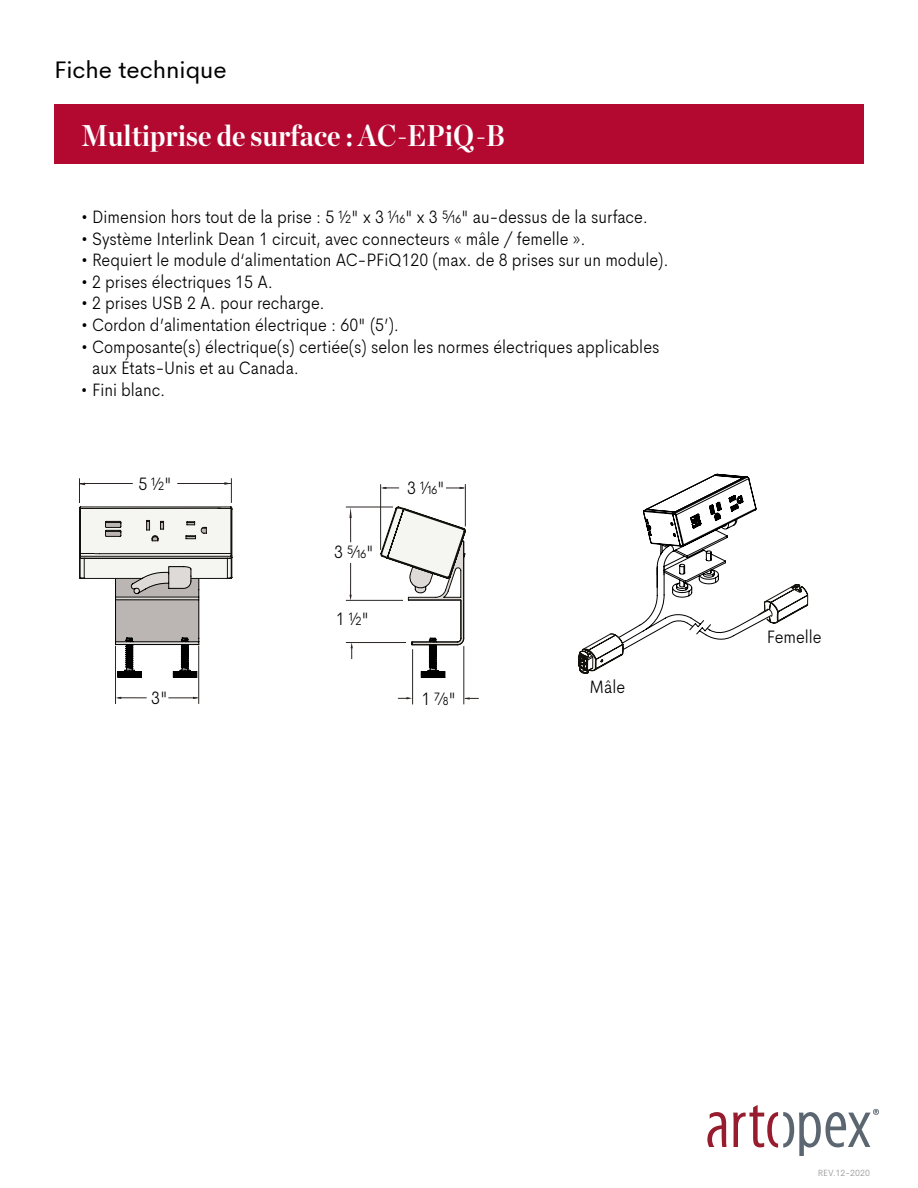
<style>
.page{position:relative;width:918px;height:1188px;background:#fff}
.page>*{position:absolute;margin:0;border:0;box-sizing:border-box;transform-origin:0 0}
.t1{font:700 30px "Chronicle Display";color:#fff;scale:.9 1}
.t2{font:24px "Cerebri Sans";color:#000}
.t3{font:300 18px/21.6px "Cerebri Sans";color:#000;scale:.9 1}
.t4{font:300 9px "Cerebri Sans";color:#929292}
</style>
<div class="page">
<svg style="left:707px;top:1112px;width:20px;height:35px"></svg>
<svg style="left:733px;top:1105px;width:146px;height:51px"></svg>
<svg style="left:578px;top:474px;width:230px;height:200px"></svg>
<hr style="left:115px;top:646px;width:1px;height:58px;background:#2a2522">
<hr style="left:198px;top:646px;width:1px;height:58px;background:#2a2522">
<svg style="left:168px;top:697px;width:31px;height:2px"></svg>
<svg style="left:116px;top:697px;width:31px;height:2px"></svg>
<hr style="left:380px;top:484px;width:1px;height:66px;background:#2a2522">
<hr style="left:465px;top:484px;width:1px;height:43px;background:#2a2522">
<hr style="left:412px;top:649px;width:1px;height:55px;background:#2a2522">
<hr style="left:464px;top:646px;width:1px;height:58px;background:#2a2522">
<svg style="left:446px;top:487px;width:19px;height:2px"></svg>
<svg style="left:381px;top:487px;width:18px;height:2px"></svg>
<svg style="left:464px;top:697px;width:15px;height:3px"></svg>
<svg style="left:398px;top:697px;width:14px;height:2px"></svg>
<svg style="left:79px;top:507px;width:387px;height:179px"></svg>
<svg style="left:115px;top:566px;width:84px;height:112px"></svg>
<svg style="left:186px;top:521px;width:21px;height:18px"></svg>
<svg style="left:78px;top:478px;width:7px;height:25px"></svg>
<svg style="left:224px;top:478px;width:8px;height:25px"></svg>
<hr style="left:177px;top:483px;width:54px;height:1px;background:#2a2522">
<hr style="left:79px;top:483px;width:54px;height:1px;background:#2a2522">
<hr style="left:346px;top:600px;width:57px;height:1px;background:#2a2522">
<hr style="left:346px;top:642px;width:60px;height:1px;background:#2a2522">
<hr style="left:346px;top:507px;width:47px;height:1px;background:#2a2522">
<svg style="left:351px;top:643px;width:2px;height:16px"></svg>
<svg style="left:349px;top:595px;width:3px;height:5px"></svg>
<hr style="left:350px;top:563px;width:1px;height:32px;background:#2a2522">
<svg style="left:349px;top:507px;width:3px;height:35px"></svg>
<div style="left:54px;top:105px;width:810px;height:59px;background:#b30931"></div>
<h2 class="t2" style="left:54px;top:51px;width:174px">Fiche technique</h2>
<h1 class="t1" style="left:81px;top:112px;width:473px">Multiprise de surface : AC-EPiQ-B</h1>
<p class="t3" style="left:81px;top:204px;width:631px">• Dimension hors tout de la prise : 5 1/2" x 3 1/16" x 3 5/16" au-dessus de la surface.</p>
<p class="t3" style="left:81px;top:226px;width:562px">• Système Interlink Dean 1 circuit, avec connecteurs « mâle / femelle ».</p>
<p class="t3" style="left:81px;top:248px;width:654px">• Requiert le module d‘alimentation AC-PFiQ120 (max. de 8 prises sur un module).</p>
<p class="t3" style="left:81px;top:269px;width:215px">• 2 prises électriques 15 A.</p>
<p class="t3" style="left:81px;top:291px;width:272px">• 2 prises USB 2 A. pour recharge.</p>
<p class="t3" style="left:81px;top:312px;width:355px">• Cordon d’alimentation électrique : 60" (5’).</p>
<p class="t3" style="left:92px;top:334px;width:632px;text-indent:-11px">• Composante(s) électrique(s) certiée(s) selon les normes électriques applicables aux États-Unis et au Canada.</p>
<p class="t3" style="left:81px;top:377px;width:95px">• Fini blanc.</p>
<p class="t3" style="left:138px;top:471px;width:38px">5 1/2"</p>
<p class="t3" style="left:151px;top:685px;width:20px">3"</p>
<p class="t3" style="left:334px;top:540px;width:46px">3 5/16"</p>
<p class="t3" style="left:336px;top:606px;width:38px">1 1/2"</p>
<p class="t3" style="left:407px;top:475px;width:43px">3 1/16"</p>
<p class="t3" style="left:421px;top:686px;width:40px">1 7/8"</p>
<p class="t3" style="left:590px;top:675px;width:41px">Mâle</p>
<p class="t3" style="left:767px;top:625px;width:63px">Femelle</p>
<p class="t4" style="left:818px;top:1165px;width:54px">REV.12-2020</p>
</div>
